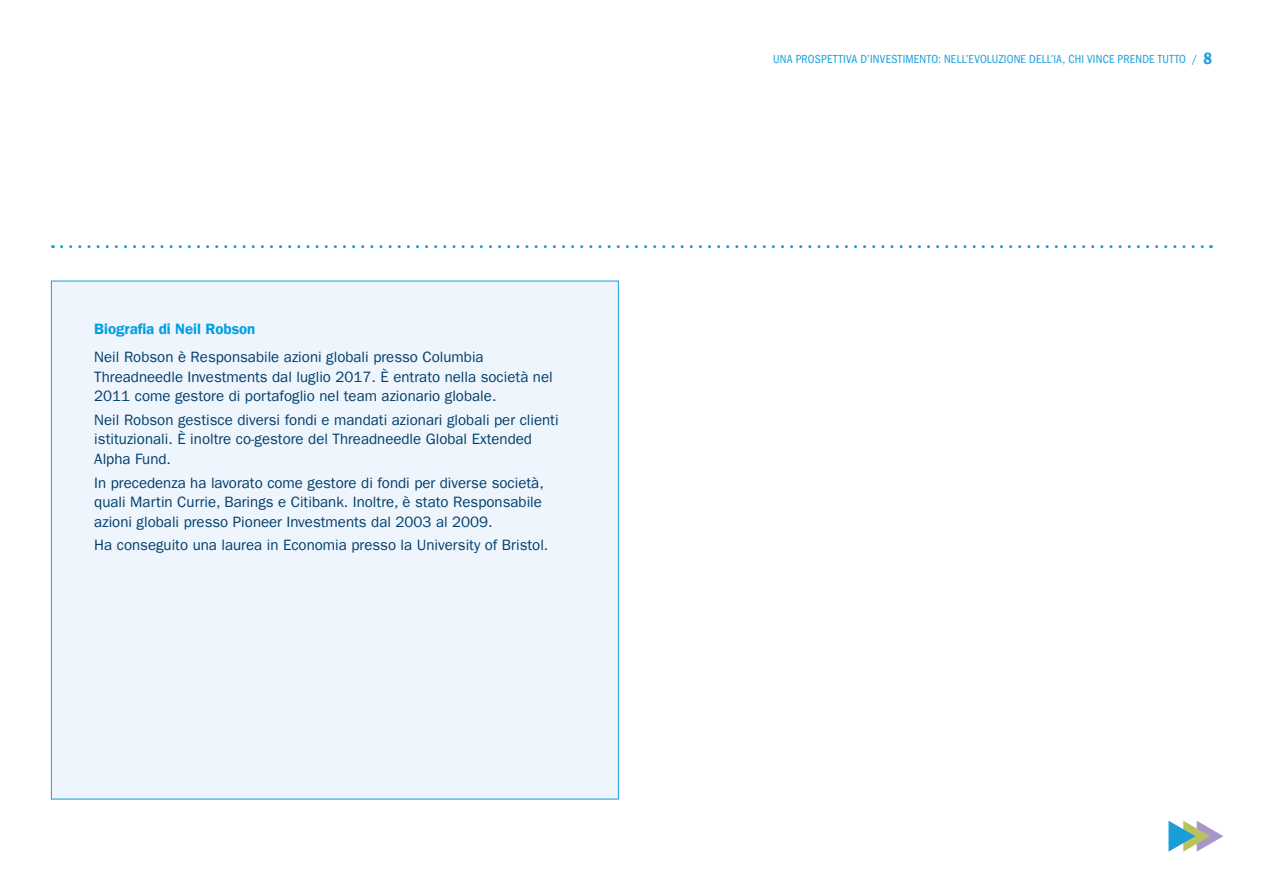
<style>
.page{position:relative;width:1263px;height:893px;background:#fff}
.page>*{position:absolute;margin:0;border:0;box-sizing:border-box;transform-origin:0 0}
.t1{font:15px/19.5px "ITC Frank Gofor Ameriprise";color:#003e6b}
.t2{font:15px "ITC Frank Gofor Ameriprise Dm";color:#009fe3}
.t3{font:condensed 12px "ITC Frank Gofor Ameriprise";letter-spacing:.02em;color:#1a9dd9}
.s1{font-family:"ITC Frank Gofor Ameriprise Dm Cn";font-stretch:normal;font-size:16.8px}
</style>
<div class="page">
<svg style="left:1168px;top:821px;width:55px;height:31px"></svg>
<svg style="left:61px;top:245px;width:1150px;height:3px"></svg>
<div style="left:51px;top:281px;width:567px;height:518px;background:#eff5fc"></div>
<p class="t2" style="left:94px;top:320px;width:163px">Biografia di Neil Robson</p>
<p class="t1" style="left:94px;top:347px;width:460px">Neil Robson è Responsabile azioni globali presso Columbia<br>Threadneedle Investments dal luglio 2017. È entrato nella società nel<br>2011 come gestore di portafoglio nel team azionario globale.</p>
<p class="t1" style="left:94px;top:410px;width:466px">Neil Robson gestisce diversi fondi e mandati azionari globali per clienti istituzionali. È inoltre co-gestore del Threadneedle Global Extended<br>Alpha Fund.</p>
<p class="t1" style="left:94px;top:473px;width:451px">In precedenza ha lavorato come gestore di fondi per diverse società, quali Martin Currie, Barings e Citibank. Inoltre, è stato Responsabile azioni globali presso Pioneer Investments dal 2003 al 2009.</p>
<p class="t1" style="left:94px;top:536px;width:456px">Ha conseguito una laurea in Economia presso la University of Bristol.</p>
<p class="t3" style="left:773px;top:52px;width:440px">UNA PROSPETTIVA D’INVESTIMENTO: NELL’EVOLUZIONE DELL’IA, CHI VINCE PRENDE TUTTO / <span class="s1">8</span></p>
</div>
